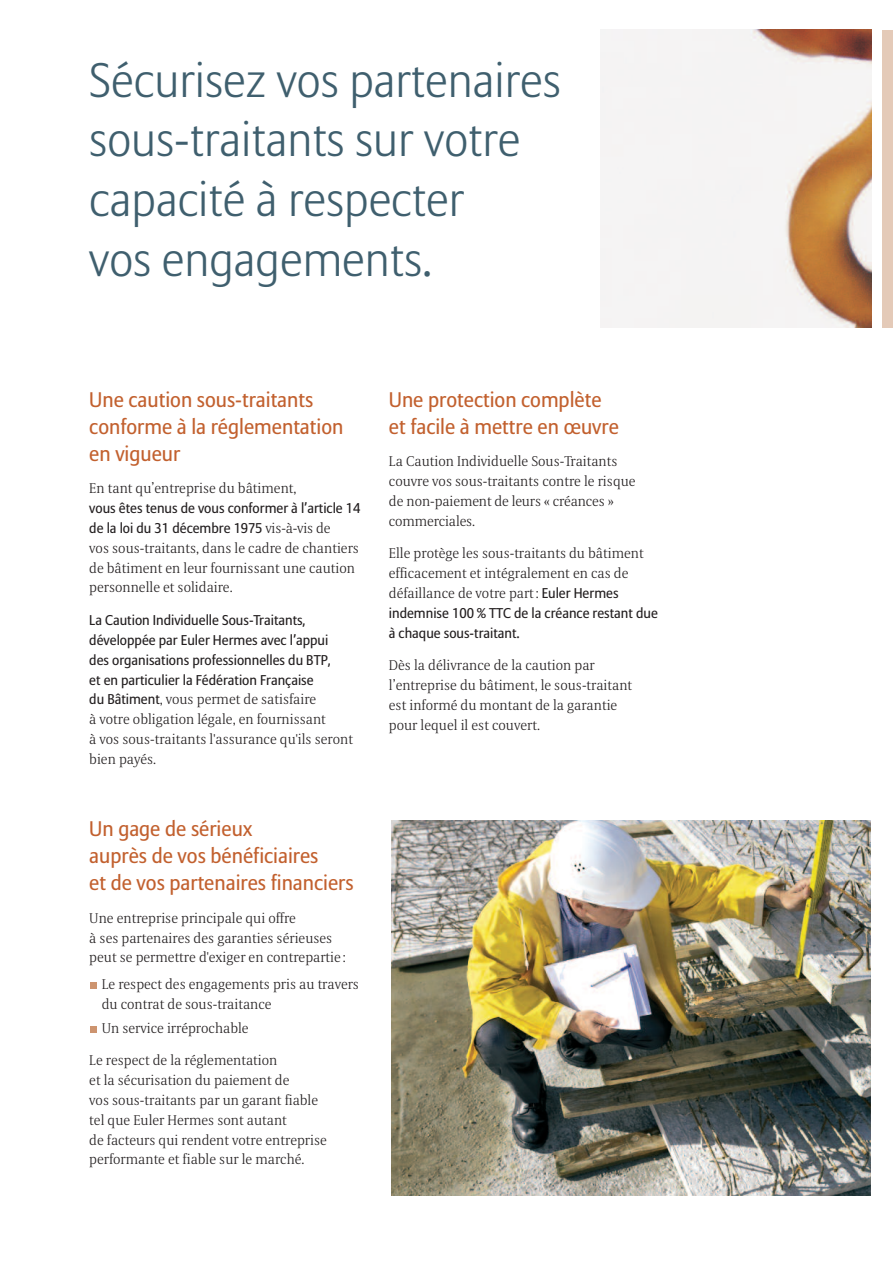
<style>
.page{position:relative;width:893px;height:1263px;background:#fff}
.page>*{position:absolute;margin:0;border:0;box-sizing:border-box;transform-origin:0 0}
.t1{font:300 48px/59.7px "Allianz Sans";color:#3f5f6e}
.t2{font:21px/27px "Allianz Sans";color:#c2602e}
.t3{font:300 14.1px/19.8px "Allianz Serif";color:#231f20}
.t4{font:14.1px/19.8px "Allianz Sans";color:#231f20}
.s1{font-family:"Allianz Serif";font-weight:300}
.s2{font-family:"Allianz Sans";font-weight:400}
</style>
<div class="page">
<img style="left:600px;top:30px;width:272px;height:297px">
<img style="left:391px;top:821px;width:479px;height:375px">
<div style="left:882px;top:30px;width:11px;height:297px;background:#e4cab8"></div>
<svg style="left:91px;top:1026px;width:6px;height:6px"></svg>
<div style="left:91px;top:982px;width:6px;height:7px;background:#cd946f"></div>
<h1 class="t1" style="left:89px;top:54px;width:473px">Sécurisez vos partenaires sous-traitants sur votre capacité à respecter<br>vos engagements.</h1>
<h2 class="t2" style="left:89px;top:387px;width:256px">Une caution sous-traitants conforme à la réglementation en vigueur</h2>
<p class="t3" style="left:89px;top:480px;width:209px">En tant qu’entreprise du bâtiment,</p>
<p class="t4" style="left:89px;top:499px;width:273px">vous êtes tenus de vous conformer à l’article 14 de la loi du 31 décembre 1975 <span class="s1">vis-à-vis de</span></p>
<p class="t3" style="left:89px;top:540px;width:271px">vos sous-traitants, dans le cadre de chantiers de bâtiment en leur fournissant une caution personnelle et solidaire.</p>
<p class="t4" style="left:89px;top:611px;width:243px">La Caution Individuelle Sous-Traitants, développée par Euler Hermes avec l’appui des organisations professionnelles du BTP, et en particulier la Fédération Française</p>
<p class="t3" style="left:89px;top:691px;width:265px"><span class="s2">du Bâtiment</span>, vous permet de satisfaire<br>à votre obligation légale, en fournissant<br>à vos sous-traitants l'assurance qu'ils seront bien payés.</p>
<h2 class="t2" style="left:89px;top:817px;width:266px">Un gage de sérieux<br>auprès de vos bénéficiaires<br>et de vos partenaires financiers</h2>
<p class="t3" style="left:89px;top:910px;width:258px">Une entreprise principale qui offre<br>à ses partenaires des garanties sérieuses peut se permettre d'exiger en contrepartie :</p>
<p class="t3" style="left:102px;top:975px;width:259px">Le respect des engagements pris au travers du contrat de sous-traitance</p>
<p class="t3" style="left:102px;top:1019px;width:148px">Un service irréprochable</p>
<p class="t3" style="left:89px;top:1052px;width:239px">Le respect de la réglementation<br>et la sécurisation du paiement de<br>vos sous-traitants par un garant fiable tel que Euler Hermes sont autant<br>de facteurs qui rendent votre entreprise performante et fiable sur le marché.</p>
<h2 class="t2" style="left:389px;top:387px;width:232px">Une protection complète et facile à mettre en œuvre</h2>
<p class="t3" style="left:389px;top:453px;width:248px">La Caution Individuelle Sous-Traitants couvre vos sous-traitants contre le risque de non-paiement de leurs « créances » commerciales.</p>
<p class="t3" style="left:389px;top:545px;width:256px">Elle protège les sous-traitants du bâtiment efficacement et intégralement en cas de défaillance de votre part: <span class="s2">Euler Hermes</span></p>
<p class="t4" style="left:389px;top:604px;width:270px">indemnise 100 % TTC de la créance restant due à chaque sous-traitant.</p>
<p class="t3" style="left:389px;top:657px;width:245px">Dès la délivrance de la caution par l’entreprise du bâtiment, le sous-traitant est informé du montant de la garantie pour lequel il est couvert.</p>
</div>
